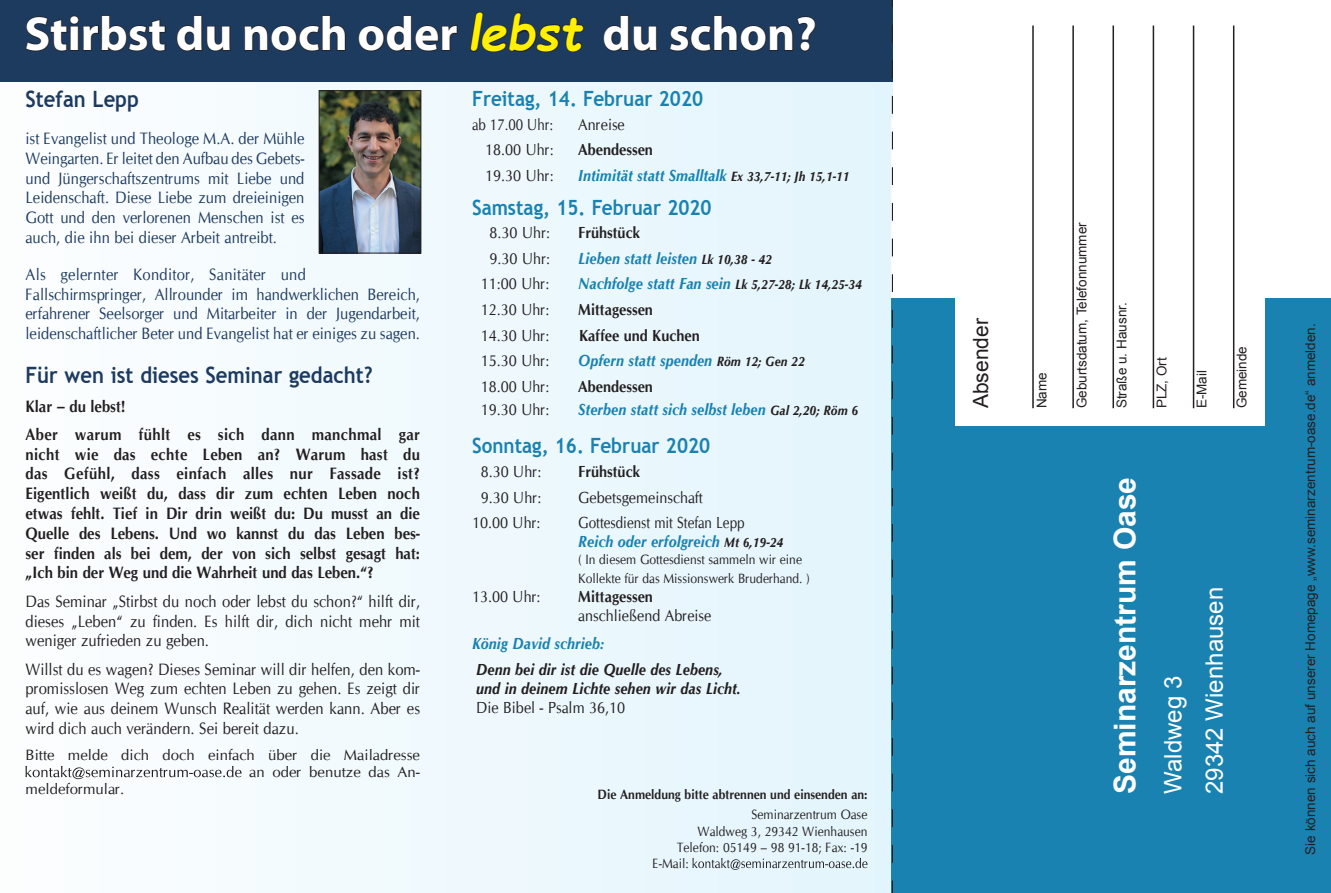
<style>
.page{position:relative;width:1331px;height:893px;background:#fff}
.page>*{position:absolute;margin:0;border:0;box-sizing:border-box;transform-origin:0 0}
.t1{font:700 48px "Myriad Pro";color:#fff}
.t2{font:700 30px "Arial";color:#fff}
.t3{font:24px "Arial";color:#fff}
.Überschrift_2{font:700 22.5px "Trebuchet MS";color:#1d3a5f;scale:.9 1}
.Überschrift_2-2{font:700 21px "Trebuchet MS";color:#1982b1;scale:.9 1}
.t4{font:21px "Arial";color:#231f20}
.Überschrift_2-3{font:16.5px/19.8px "Cg Omega";color:#1d3a5f;text-align:justify;scale:.9 1}
.t5{font:700 16.5px/19.8px "Cg Omega";color:#231f20;text-align:justify;scale:.9 1}
.t6{font:16.5px/19.8px "Cg Omega";color:#231f20;text-align:justify;scale:.9 1}
.t7{font:italic 700 16.05px "Cg Omega";color:#1982b1;scale:.9 1}
.t8{font:16.05px/19.2px "Cg Omega";color:#231f20;scale:.9 1}
.t9{font:italic 700 16.05px "Cg Omega";color:#231f20;scale:.9 1}
.t10{font:700 16.05px "Cg Omega";color:#231f20;scale:.9 1}
.t11{font:16.05px/19.2px "Cg Omega";color:#231f20;scale:.84 1}
.t12{font:16.05px "Cg Omega";color:#231f20;scale:.83 1}
.t13{font:15px "Cg Omega";color:#231f20}
.t14{font:13.5px/19.2px "Cg Omega";color:#231f20;scale:.9 1}
.t15{font:13.5px "Arial";color:#231f20}
.t16{font:700 13.5px "Cg Omega";color:#231f20;scale:.9 1}
.s1{font-family:"Comic Sans MS";font-style:italic;color:#fff101}
.s2{font-size:13.5px;color:#231f20}
.s3{font-weight:700;font-style:italic;color:#1982b1}
.s4{font-weight:700;font-style:italic;font-size:13.5px}
.s5{font-weight:700}
</style>
<div class="page">
<div style="left:0;top:78px;width:1331px;height:815px;background:#eff9fd"></div>
<div style="left:0;top:0;width:892px;height:82px;background:#1d3a5f"></div>
<svg style="left:692px;top:858px;width:175px;height:12px"></svg>
<div style="left:893px;top:0;width:438px;height:893px;background:#fff"></div>
<div style="left:892px;top:298px;width:439px;height:595px;background:#1982b1"></div>
<div style="left:956px;top:0;width:309px;height:425px;background:#fff"></div>
<hr style="left:1032px;top:26px;width:2px;height:382px;background:#231f20">
<hr style="left:1072px;top:26px;width:2px;height:382px;background:#231f20">
<hr style="left:1112px;top:26px;width:2px;height:382px;background:#231f20">
<hr style="left:1153px;top:26px;width:1px;height:382px;background:#231f20">
<hr style="left:1193px;top:26px;width:1px;height:382px;background:#231f20">
<hr style="left:1233px;top:26px;width:1px;height:382px;background:#231f20">
<svg style="left:892px;top:0;width:1px;height:893px"></svg>
<svg style="left:25px;top:15px;width:141px;height:37px"></svg>
<svg style="left:176px;top:15px;width:55px;height:37px"></svg>
<svg style="left:244px;top:15px;width:102px;height:37px"></svg>
<svg style="left:358px;top:15px;width:100px;height:37px"></svg>
<svg style="left:471px;top:11px;width:113px;height:42px"></svg>
<svg style="left:603px;top:15px;width:55px;height:37px"></svg>
<svg style="left:669px;top:15px;width:147px;height:37px"></svg>
<svg style="left:26px;top:766px;width:215px;height:13px"></svg>
<img style="left:321px;top:93px;width:98px;height:158px">
<div style="left:319px;top:91px;width:102px;height:162px;border:1px solid #231f20"></div>
<p class="t1" style="left:24px;top:3px;width:794px">Stirbst du noch oder <span class="s1">lebst</span> du schon?</p>
<p class="Überschrift_2" style="left:26px;top:85px;width:127px">Stefan Lepp</p>
<p class="Überschrift_2-3" style="left:26px;top:129px;width:312px">ist Evangelist und Theologe M.A. der Mühle Weingarten. Er leitet den Aufbau des Gebets&shy;und Jüngerschaftszentrums mit Liebe und Leidenschaft. Diese Liebe zum dreieinigen Gott und den verlorenen Menschen ist es auch, die ihn bei dieser Arbeit antreibt.</p>
<p class="Überschrift_2-3" style="left:26px;top:265px;width:440px;text-align:left">Als gelernter Konditor, Sanitäter und Fallschirmspringer, Allrounder im handwerklichen Bereich, erfahrener Seelsorger und Mitarbeiter in der Jugendarbeit, leidenschaftlicher Beter und Evangelist hat er einiges zu sagen.</p>
<p class="Überschrift_2" style="left:26px;top:361px;width:387px">Für wen ist dieses Seminar gedacht?</p>
<p class="t5" style="left:26px;top:396px;width:112px">Klar – du lebst!</p>
<p class="t5" style="left:26px;top:424px;width:440px">Aber warum fühlt es sich dann manchmal gar nicht wie das echte Leben an? Warum hast du das Gefühl, dass einfach alles nur Fassade ist?<br>Eigentlich weißt du, dass dir zum echten Leben noch etwas fehlt. Tief in Dir drin weißt du: Du musst an die Quelle des Lebens. Und wo kannst du das Leben bes&shy;ser finden als bei dem, der von sich selbst gesagt hat: „Ich bin der Weg und die Wahrheit und das Leben.“?</p>
<p class="t6" style="left:26px;top:591px;width:440px">Das Seminar „Stirbst du noch oder lebst du schon?“ hilft dir, dieses „Leben“ zu finden. Es hilft dir, dich nicht mehr mit weniger zufrieden zu geben.</p>
<p class="t6" style="left:26px;top:659px;width:440px">Willst du es wagen? Dieses Seminar will dir helfen, den kom&shy;promisslosen Weg zum echten Leben zu gehen. Es zeigt dir auf, wie aus deinem Wunsch Realität werden kann. Aber es wird dich auch verändern. Sei bereit dazu.</p>
<p class="t13" style="left:26px;top:746px;width:396px">Bitte melde dich doch einfach über die Mailadresse</p>
<p class="t13" style="left:249px;top:763px;width:172px">an oder benutze das An-</p>
<p class="t13" style="left:26px;top:781px;width:100px">meldeformular.</p>
<p class="Überschrift_2-2" style="left:472px;top:85px;width:258px">Freitag, 14. Februar 2020</p>
<p class="t12" style="left:472px;top:115px;width:99px">ab 17.00 Uhr:</p>
<p class="t8" style="left:578px;top:115px;width:53px">Anreise</p>
<p class="t8" style="left:485px;top:140px;width:78px">18.00 Uhr:</p>
<p class="t10" style="left:578px;top:140px;width:84px">Abendessen</p>
<p class="t8" style="left:485px;top:166px;width:78px">19.30 Uhr:</p>
<p class="t7" style="left:578px;top:166px;width:303px">Intimität statt Smalltalk <span class="s2">Ex 33,7-11; Jh 15,1-11</span></p>
<p class="Überschrift_2-2" style="left:472px;top:194px;width:268px">Samstag, 15. Februar 2020</p>
<p class="t8" style="left:490px;top:223px;width:69px">8.30 Uhr:</p>
<p class="t10" style="left:578px;top:223px;width:70px">Frühstück</p>
<p class="t8" style="left:490px;top:249px;width:69px">9.30 Uhr:</p>
<p class="t7" style="left:578px;top:249px;width:217px">Lieben statt leisten <span class="s2">Lk 10,38 - 42</span></p>
<p class="t8" style="left:481px;top:275px;width:78px">11:00 Uhr:</p>
<p class="t7" style="left:578px;top:275px;width:317px">Nachfolge statt Fan sein <span class="s2">Lk 5,27-28; Lk 14,25-34</span></p>
<p class="t8" style="left:481px;top:300px;width:78px">12.30 Uhr:</p>
<p class="t10" style="left:578px;top:300px;width:84px">Mittagessen</p>
<p class="t8" style="left:481px;top:326px;width:78px">14.30 Uhr:</p>
<p class="t10" style="left:579px;top:326px;width:136px">Kaffee und Kuchen</p>
<p class="t8" style="left:481px;top:351px;width:78px">15.30 Uhr:</p>
<p class="t7" style="left:578px;top:351px;width:253px">Opfern statt spenden <span class="s2">Röm 12; Gen 22</span></p>
<p class="t8" style="left:481px;top:377px;width:78px">18.00 Uhr:</p>
<p class="t10" style="left:578px;top:377px;width:84px">Abendessen</p>
<p class="t8" style="left:481px;top:401px;width:78px">19.30 Uhr:</p>
<p class="t7" style="left:578px;top:401px;width:312px">Sterben statt sich selbst leben <span class="s2">Gal 2,20; Röm 6</span></p>
<p class="Überschrift_2-2" style="left:472px;top:433px;width:266px">Sonntag, 16. Februar 2020</p>
<p class="t8" style="left:481px;top:462px;width:69px">8.30 Uhr:</p>
<p class="t10" style="left:578px;top:462px;width:70px">Frühstück</p>
<p class="t8" style="left:481px;top:488px;width:69px">9.30 Uhr:</p>
<p class="t8" style="left:578px;top:488px;width:140px">Gebetsgemeinschaft</p>
<p class="t8" style="left:472px;top:513px;width:78px">10.00 Uhr:</p>
<p class="t11" style="left:578px;top:513px;width:245px">Gottesdienst mit Stefan Lepp<br><span class="s3">Reich oder erfolgreich</span> <span class="s4">Mt 6,19-24</span></p>
<p class="t14" style="left:578px;top:550px;width:259px">( In diesem Gottesdienst sammeln wir eine<br>Kollekte für das Missionswerk Bruderhand. )</p>
<p class="t8" style="left:472px;top:587px;width:78px">13.00 Uhr:</p>
<p class="t8" style="left:578px;top:587px;width:149px"><span class="s5">Mittagessen </span>anschließend Abreise</p>
<p class="t7" style="left:472px;top:634px;width:148px">König David schrieb:</p>
<p class="t9" style="left:476px;top:660px;width:276px">Denn bei dir ist die Quelle des Lebens,</p>
<p class="t9" style="left:476px;top:679px;width:296px">und in deinem Lichte sehen wir das Licht.</p>
<p class="t8" style="left:476px;top:698px;width:167px">Die Bibel - Psalm 36,10</p>
<p class="t16" style="left:597px;top:786px;width:301px">Die Anmeldung bitte abtrennen und einsenden an:</p>
<p class="t14" style="left:697px;top:807px;width:190px;line-height:16.2px;text-align:right">Seminarzentrum Oase<br>Waldweg 3, 29342 Wienhausen</p>
<p class="t14" style="left:677px;top:838px;width:213px">Telefon: 05149 – 98 91-18; Fax: -19</p>
<p class="t14" style="left:653px;top:854px;width:42px">E-Mail:</p>
<p class="t4" style="left:966px;top:408px;width:92px;rotate:-90deg">Absender</p>
<p class="t15" style="left:1032px;top:408px;width:38px;rotate:-90deg">Name</p>
<p class="t15" style="left:1072px;top:408px;width:188px;rotate:-90deg">Geburtsdatum, Telefonnummer</p>
<p class="t15" style="left:1112px;top:408px;width:107px;rotate:-90deg">Straße u. Hausnr.</p>
<p class="t15" style="left:1152px;top:408px;width:53px;rotate:-90deg">PLZ, Ort</p>
<p class="t15" style="left:1192px;top:408px;width:40px;rotate:-90deg">E-Mail</p>
<p class="t15" style="left:1232px;top:408px;width:64px;rotate:-90deg">Gemeinde</p>
<p class="t2" style="left:1104px;top:794px;width:318px;rotate:-90deg">Seminarzentrum Oase</p>
<p class="t3" style="left:1156px;top:794px;width:119px;rotate:-90deg">Waldweg 3</p>
<p class="t3" style="left:1198px;top:794px;width:208px;rotate:-90deg">29342 Wienhausen</p>
<p class="t15" style="left:1301px;top:855px;width:533px;rotate:-90deg">Sie können sich auch auf unserer Homepage „www.seminarzentrum-oase.de“ anmelden.</p>
</div>
